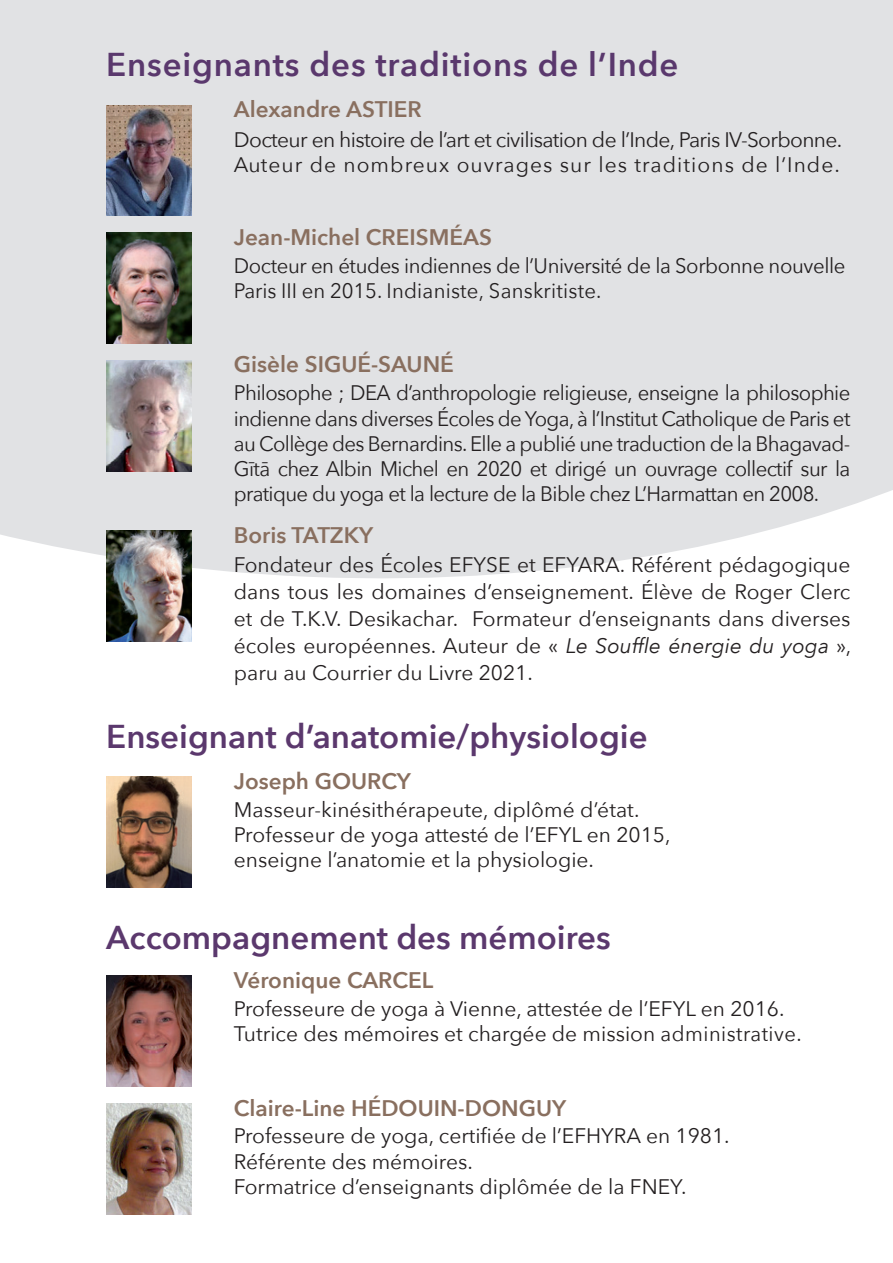
<style>
.page{position:relative;width:893px;height:1263px;background:#fff}
.page>*{position:absolute;margin:0;border:0;box-sizing:border-box;transform-origin:0 0}
.t1{font:600 33px "Avenir Next";color:#5b386d}
.t2{font:600 33px "Avenir Next";letter-spacing:.025em;color:#5a386d}
.t3{font:600 22.5px "Avenir Next";color:#896f5f}
.t4{font:21px/25.2px "Avenir Next";color:#231f20}
.t5{font:21px/25.2px "Avenir Next";letter-spacing:-.03em;color:#231f20}
.t6{font:21px/25.2px "Avenir Next";letter-spacing:-.02em;color:#231f20}
.s1{font-style:italic}
</style>
<div class="page">
<svg style="left:0;top:0;width:893px;height:599px;fill:#e1e2e4"></svg>
<img style="left:106px;top:976px;width:85px;height:110px">
<img style="left:106px;top:1103px;width:85px;height:111px">
<img style="left:106px;top:105px;width:85px;height:111px">
<img style="left:106px;top:233px;width:85px;height:110px">
<img style="left:106px;top:360px;width:85px;height:111px">
<img style="left:106px;top:530px;width:85px;height:111px">
<img style="left:106px;top:777px;width:85px;height:110px">
<h1 class="t2" style="left:106px;top:36px;width:574px">Enseignants des traditions de l’Inde</h1>
<p class="t3" style="left:234px;top:90px;width:189px">Alexandre ASTIER</p>
<p class="t5" style="left:234px;top:126px;width:610px">Docteur en histoire de l’art et civilisation de l’Inde, Paris IV-Sorbonne.<br>Auteur de nombreux ouvrages sur les traditions de l’Inde.</p>
<p class="t3" style="left:234px;top:218px;width:260px">Jean-Michel CREISMÉAS</p>
<p class="t6" style="left:234px;top:252px;width:613px">Docteur en études indiennes de l’Université de la Sorbonne nouvelle<br>Paris III en 2015. Indianiste, Sanskritiste.</p>
<p class="t3" style="left:234px;top:345px;width:222px">Gisèle SIGUÉ-SAUNÉ</p>
<p class="t4" style="left:234px;top:380px;width:618px;text-align:justify">Philosophe ; DEA d’anthropologie religieuse, enseigne la philosophie indienne dans diverses Écoles de Yoga, à l’Institut Catholique de Paris et au Collège des Bernardins. Elle a publié une traduction de la Bhagavad-Gītā chez Albin Michel en 2020 et dirigé un ouvrage collectif sur la pratique du yoga et la lecture de la Bible chez L’Harmattan en 2008.</p>
<p class="t3" style="left:234px;top:515px;width:141px">Boris TATZKY</p>
<p class="t4" style="left:234px;top:551px;width:619px;line-height:27px;text-align:justify">Fondateur des Écoles EFYSE et EFYARA. Référent pédagogique dans tous les domaines d’enseignement. Élève de Roger Clerc et de T.K.V. Desikachar. Formateur d’enseignants dans diverses écoles européennes. Auteur de « <span class="s1">Le Souffle énergie du yoga</span> », paru au Courrier du Livre 2021.</p>
<h1 class="t1" style="left:106px;top:708px;width:543px">Enseignant d’anatomie/physiologie</h1>
<p class="t3" style="left:234px;top:762px;width:178px">Joseph GOURCY</p>
<p class="t4" style="left:234px;top:796px;width:438px">Masseur-kinésithérapeute, diplômé d’état.<br>Professeur de yoga attesté de l’EFYL en 2015, enseigne l’anatomie et la physiologie.</p>
<h1 class="t1" style="left:106px;top:909px;width:506px">Accompagnement des mémoires</h1>
<p class="t3" style="left:234px;top:961px;width:201px">Véronique CARCEL</p>
<p class="t4" style="left:234px;top:995px;width:569px">Professeure de yoga à Vienne, attestée de l’EFYL en 2016.<br>Tutrice des mémoires et chargée de mission administrative.</p>
<p class="t3" style="left:234px;top:1088px;width:334px">Claire-Line HÉDOUIN-DONGUY</p>
<p class="t4" style="left:234px;top:1123px;width:497px">Professeure de yoga, certifiée de l’EFHYRA en 1981.<br>Référente des mémoires.<br>Formatrice d’enseignants diplômée de la FNEY.</p>
</div>
